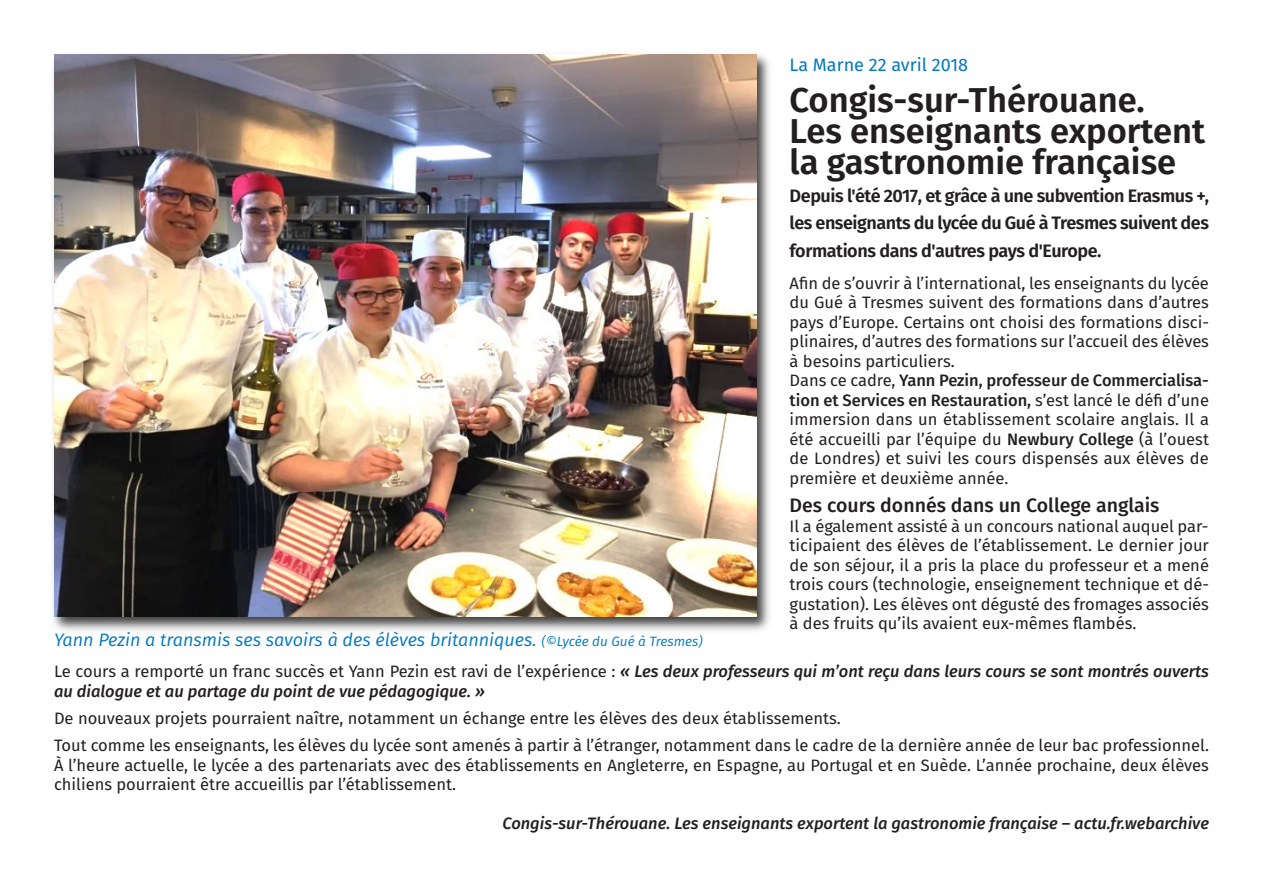
<style>
.page{position:relative;width:1263px;height:893px;background:#fff}
.page>*{position:absolute;margin:0;border:0;box-sizing:border-box;transform-origin:0 0}
.t1{font:600 34.5px/31.2px "Fira Sans";color:#231f20}
.t2{font:500 19.5px "Fira Sans";color:#231f20}
.t3{font:600 18px/27.6px "Fira Sans";letter-spacing:-.025em;color:#231f20;text-align:justify}
.t4{font:italic 18px "Fira Sans";color:#0078c0}
.t5{font:18px "Fira Sans";color:#0078c0}
.t6{font:16.5px/19.5px "Fira Sans";color:#231f20}
.t7{font:italic 500 16.5px/19.5px "Fira Sans";color:#231f20}
.s1{font-weight:500}
.s2{font-weight:400;font-style:normal}
.s3{font-size:13.5px}
</style>
<div class="page">
<img style="left:53px;top:54px;width:717px;height:577px">
<img style="left:54px;top:54px;width:703px;height:563px">
<p class="t5" style="left:790px;top:58px;width:180px">La Marne 22 avril 2018</p>
<h1 class="t1" style="left:790px;top:87px;width:417px">Congis-sur-Thérouane.<br>Les enseignants exportent la gastronomie française</h1>
<p class="t3" style="left:790px;top:183px;width:421px">Depuis l'été 2017, et grâce à une subvention Erasmus +, les enseignants du lycée du Gué à Tresmes suivent des formations dans d'autres pays d'Europe.</p>
<p class="t6" style="left:790px;top:275px;width:421px">Afin de s’ouvrir à l’international, les enseignants du lycée du Gué à Tresmes suivent des formations dans d’autres pays d’Europe. Certains ont choisi des formations disci&shy;plinaires, d’autres des formations sur l’accueil des élèves à besoins particuliers.<br>Dans ce cadre, <span class="s1">Yann Pezin, professeur de Commercialisa&shy;tion et Services en Restauration,</span> s’est lancé le défi d’une immersion dans un établissement scolaire anglais. Il a été accueilli par l’équipe du <span class="s1">Newbury College</span> (à l’ouest de Londres) et suivi les cours dispensés aux élèves de première et deuxième année.</p>
<p class="t2" style="left:790px;top:498px;width:371px">Des cours donnés dans un College anglais</p>
<p class="t6" style="left:790px;top:518px;width:421px;text-align:justify">Il a également assisté à un concours national auquel par&shy;ticipaient des élèves de l’établissement. Le dernier jour de son séjour, il a pris la place du professeur et a mené trois cours (technologie, enseignement technique et dé&shy;gustation). Les élèves ont dégusté des fromages associés à des fruits qu’ils avaient eux-mêmes flambés.</p>
<p class="t7" style="left:54px;top:663px;width:1156px"><span class="s2">Le cours a remporté un franc succès et Yann Pezin est ravi de l’expérience :</span> « Les deux professeurs qui m’ont reçu dans leurs cours se sont montrés ouverts au dialogue et au partage du point de vue pédagogique. »</p>
<p class="t6" style="left:54px;top:706px;width:1156px;line-height:27px">De nouveaux projets pourraient naître, notamment un échange entre les élèves des deux établissements.<br>Tout comme les enseignants, les élèves du lycée sont amenés à partir à l’étranger, notamment dans le cadre de la dernière année de leur bac professionnel.</p>
<p class="t6" style="left:54px;top:756px;width:1156px">À l’heure actuelle, le lycée a des partenariats avec des établissements en Angleterre, en Espagne, au Portugal et en Suède. L’année prochaine, deux élèves chiliens pourraient être accueillis par l’établissement.</p>
<p class="t7" style="left:502px;top:815px;width:708px">Congis-sur-Thérouane. Les enseignants exportent la gastronomie française – actu.fr.webarchive</p>
<p class="t4" style="left:54px;top:633px;width:650px">Yann Pezin a transmis ses savoirs à des élèves britanniques. <span class="s3">(©Lycée du Gué à Tresmes)</span></p>
</div>
